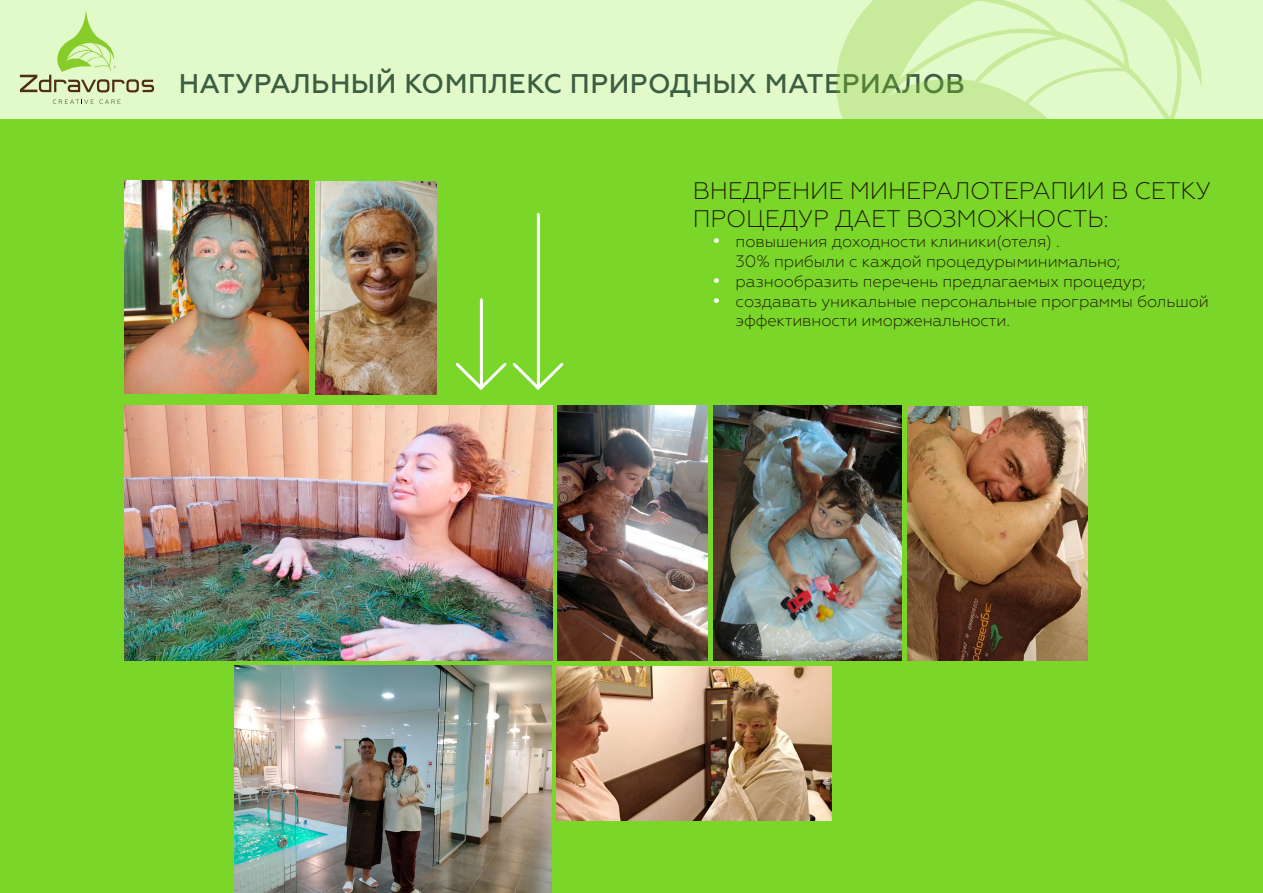
<style>
.page{position:relative;width:1263px;height:893px;background:#7ad629}
.page>*{position:absolute;margin:0;border:0;box-sizing:border-box;transform-origin:0 0}
.t1{font:500 27px "Geometria";letter-spacing:.015em;color:#3c5f42}
.t2{font:300 24px/28.8px "Geometria";letter-spacing:-.01em;color:#201600}
.t3{font:300 16.5px/19.8px "Geometria";letter-spacing:-.01em;color:#201600}
.s1{font-weight:700;color:#fff}
</style>
<div class="page">
<svg style="left:456px;top:298px;width:50px;height:92px"></svg>
<svg style="left:513px;top:213px;width:50px;height:177px"></svg>
<img style="left:125px;top:406px;width:427px;height:254px">
<img style="left:315px;top:181px;width:121px;height:213px">
<img style="left:124px;top:180px;width:185px;height:213px">
<img style="left:235px;top:666px;width:317px;height:227px">
<img style="left:557px;top:406px;width:151px;height:255px">
<img style="left:907px;top:406px;width:180px;height:254px">
<img style="left:714px;top:405px;width:187px;height:256px">
<img style="left:557px;top:666px;width:274px;height:155px">
<div style="left:0;top:0;width:1263px;height:119px;background:#e2f9ca"></div>
<svg style="left:20px;top:12px;width:135px;height:80px"></svg>
<svg style="left:53px;top:99px;width:68px;height:5px"></svg>
<svg style="left:836px;top:0;width:366px;height:119px"></svg>
<h1 class="t1" style="left:179px;top:68px;width:788px">НАТУРАЛЬНЫЙ КОМПЛЕКС ПРИРОДНЫХ МАТЕРИАЛОВ</h1>
<h2 class="t2" style="left:693px;top:176px;width:520px">ВНЕДРЕНИЕ МИНЕРАЛОТЕРАПИИ В СЕТКУ<br>ПРОЦЕДУР ДАЕТ ВОЗМОЖНОСТЬ:</h2>
<p class="t3" style="left:736px;top:232px;width:386px;text-indent:-23px"><span class="s1">•</span> повышения доходности клиники(отеля) .<br>30% прибыли с каждой процедуры минимально;</p>
<p class="t3" style="left:713px;top:271px;width:434px"><span class="s1">•</span> разнообразить перечень предлагаемых процедур;</p>
<p class="t3" style="left:736px;top:291px;width:475px;text-indent:-23px"><span class="s1">•</span> создавать уникальные персональные программы большой эффективности иморженальности.</p>
</div>
